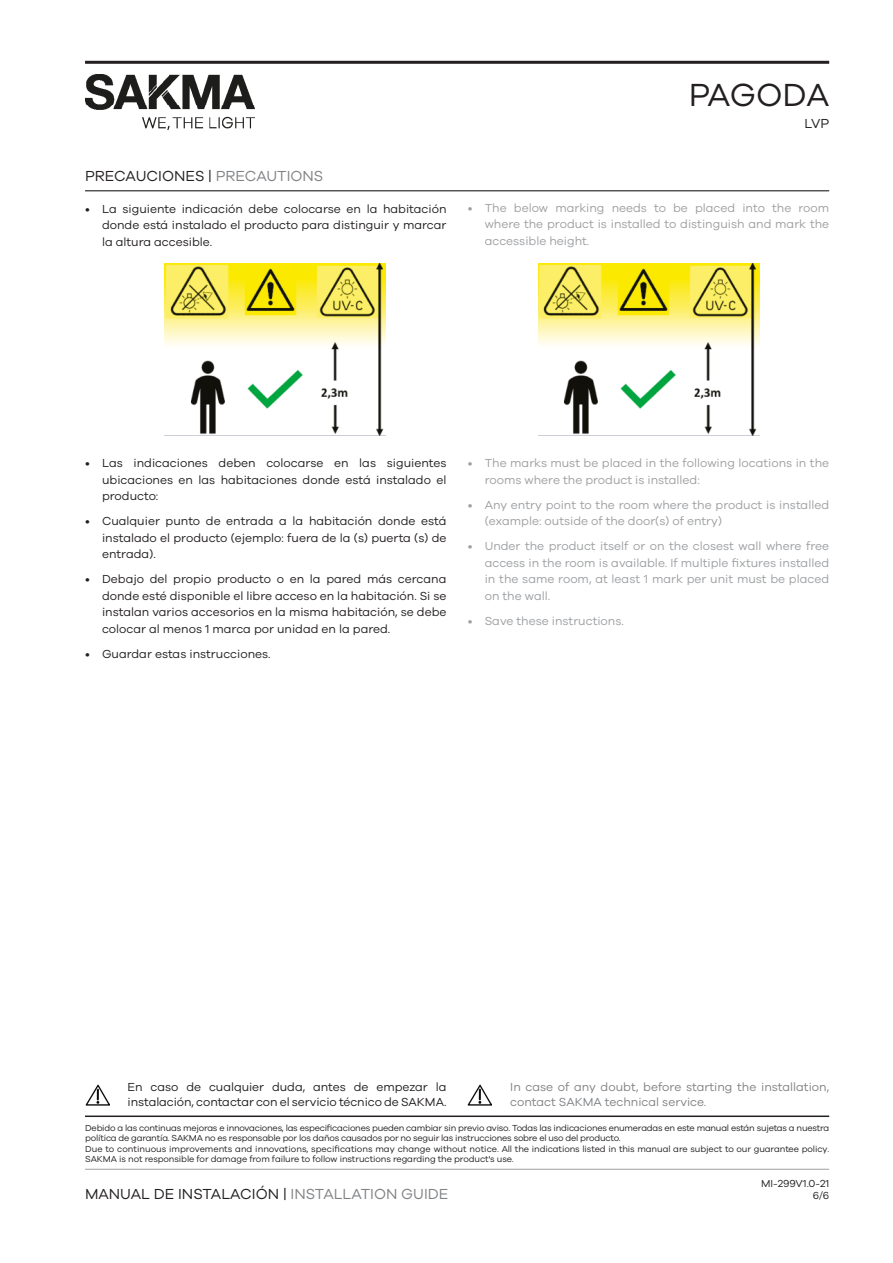
<style>
.page{position:relative;width:893px;height:1263px;background:#fff}
.page>*{position:absolute;margin:0;border:0;box-sizing:border-box;transform-origin:0 0}
.t1{font:33px "Galano Grotesque";letter-spacing:-.02em;color:#231f20}
.Titols_V3{font:15px "Galano Grotesque";color:#231f20}
.t2{font:13.5px "Galano Grotesque";color:#231f20}
.t3{font:12px/16.5px "Galano Grotesque";color:#231f20;text-align:justify}
.t4{font:12px/16.5px "Galano Grotesque";color:#9d9fa2;text-align:justify}
.t5{font:12px/15px "Galano Grotesque";color:#808285}
.t6{font:10.5px "Galano Grotesque";color:#231f20}
.t7{font:9px/10.5px "Galano Grotesque";letter-spacing:-.025em;color:#231f20}
.s1{color:#808285}
</style>
<div class="page">
<img style="left:85px;top:1084px;width:24px;height:21px">
<img style="left:468px;top:1084px;width:24px;height:21px">
<hr style="left:85px;top:61px;width:744px;height:3px;background:#231f20">
<hr style="left:85px;top:1169px;width:744px;height:1px;background:#9d9fa2">
<img style="left:85px;top:74px;width:170px;height:56px">
<hr style="left:85px;top:1115px;width:744px;height:2px;background:#231f20">
<hr style="left:85px;top:190px;width:744px;height:1px;background:#231f20">
<img style="left:165px;top:264px;width:221px;height:171px">
<img style="left:538px;top:264px;width:221px;height:171px">
<h1 class="t1" style="left:689px;top:75px;width:142px">PAGODA</h1>
<p class="Titols_V3" style="left:85px;top:167px;width:240px">PRECAUCIONES | <span class="s1">PRECAUTIONS</span></p>
<p class="t3" style="left:102px;top:200px;width:346px;text-indent:-17px">• La siguiente indicación debe colocarse en la habitación donde está instalado el producto para distinguir y marcar la altura accesible.</p>
<p class="t2" style="left:804px;top:115px;width:26px">LVP</p>
<p class="t4" style="left:485px;top:199px;width:346px;text-indent:-17px">• The below marking needs to be placed into the room where the product is installed to distinguish and mark the accessible height.</p>
<p class="t3" style="left:102px;top:454px;width:346px;text-indent:-17px">• Las indicaciones deben colocarse en las siguientes ubicaciones en las habitaciones donde está instalado el producto:</p>
<p class="t3" style="left:102px;top:512px;width:346px;text-indent:-17px">• Cualquier punto de entrada a la habitación donde está instalado el producto (ejemplo: fuera de la (s) puerta (s) de entrada).</p>
<p class="t3" style="left:102px;top:570px;width:346px;text-indent:-17px">• Debajo del propio producto o en la pared más cercana donde esté disponible el libre acceso en la habitación. Si se instalan varios accesorios en la misma habitación, se debe colocar al menos 1 marca por unidad en la pared.</p>
<p class="t3" style="left:85px;top:645px;width:187px">• Guardar estas instrucciones.</p>
<p class="t4" style="left:485px;top:454px;width:346px;text-indent:-17px">• The marks must be placed in the following locations in the rooms where the product is installed:</p>
<p class="t4" style="left:485px;top:496px;width:346px;text-indent:-17px">• Any entry point to the room where the product is installed (example: outside of the door(s) of entry)</p>
<p class="t4" style="left:485px;top:537px;width:346px;text-indent:-17px">• Under the product itself or on the closest wall where free access in the room is available. If multiple fixtures installed in the same room, at least 1 mark per unit must be placed on the wall.</p>
<p class="t4" style="left:468px;top:612px;width:158px">• Save these instructions.</p>
<p class="t5" style="left:510px;top:1079px;width:320px">In case of any doubt, before starting the installation, contact SAKMA technical service.</p>
<p class="t7" style="left:85px;top:1122px;width:745px">Debido a las continuas mejoras e innovaciones, las especificaciones pueden cambiar sin previo aviso. Todas las indicaciones enumeradas en este manual están sujetas a nuestra política de garantía. SAKMA no es responsable por los daños causados por no seguir las instrucciones sobre el uso del producto.<br>Due to continuous improvements and innovations, specifications may change without notice. All the indications listed in this manual are subject to our guarantee policy.<br>SAKMA is not responsible for damage from failure to follow instructions regarding the product's use.</p>
<p class="t3" style="left:128px;top:1079px;width:320px;line-height:15px">En caso de cualquier duda, antes de empezar la instalación, contactar con el servicio técnico de SAKMA.</p>
<p class="t6" style="left:761px;top:1177px;width:70px">MI-299V1.0-21</p>
<p class="Titols_V3" style="left:85px;top:1185px;width:365px">MANUAL DE INSTALACIÓN | <span class="s1">INSTALLATION GUIDE</span></p>
<p class="t6" style="left:813px;top:1189px;width:18px">6/6</p>
</div>
